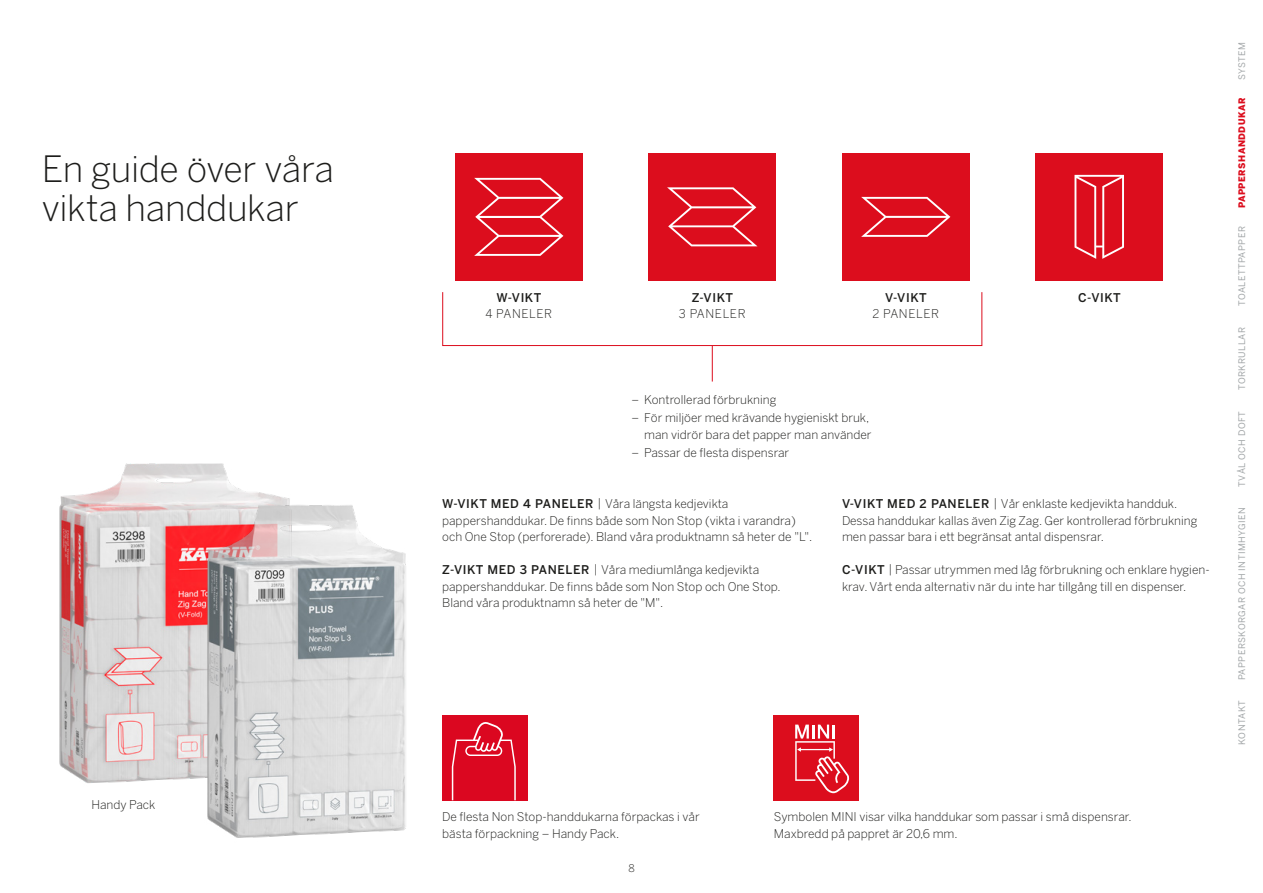
<style>
.page{position:relative;width:1263px;height:893px;background:#fff}
.page>*{position:absolute;margin:0;border:0;box-sizing:border-box;transform-origin:0 0}
.t1{font:300 36px/39px "Benton Sans";letter-spacing:-.01em;color:#1d1d1b}
.t2{font:300 12px/16.5px "Benton Sans";color:#1d1d1b}
.t3{font:500 12px "Benton Sans";letter-spacing:.05em;color:#1d1d1b}
.t4{font:300 12px "Benton Sans";letter-spacing:.05em;color:#1d1d1b}
.t5{font:300 10.5px "Benton Sans";color:#1d1d1b}
.t6{font:9px "Benton Sans";letter-spacing:.05em;color:#a1a5a7}
.t7{font:900 9px "Benton Sans";letter-spacing:.05em;color:#dc0d1d}
.s1{font-weight:500}
</style>
<div class="page">
<div style="left:842px;top:153px;width:127px;height:128px;background:#dc0d1d"></div>
<svg style="left:861px;top:197px;width:89px;height:40px"></svg>
<div style="left:1035px;top:153px;width:128px;height:128px;background:#dc0d1d"></div>
<svg style="left:1074px;top:175px;width:50px;height:84px"></svg>
<div style="left:648px;top:153px;width:128px;height:128px;background:#dc0d1d"></div>
<svg style="left:667px;top:187px;width:90px;height:59px"></svg>
<div style="left:455px;top:153px;width:128px;height:128px;background:#dc0d1d"></div>
<svg style="left:474px;top:178px;width:89px;height:78px"></svg>
<div style="left:442px;top:715px;width:85px;height:85px;background:#db0720"></div>
<svg style="left:452px;top:722px;width:64px;height:78px"></svg>
<div style="left:774px;top:715px;width:85px;height:85px;background:#dc0d1d"></div>
<svg style="left:795px;top:725px;width:55px;height:68px"></svg>
<img style="left:59px;top:463px;width:217px;height:320px">
<img style="left:170px;top:496px;width:236px;height:342px">
<div style="left:442px;top:292px;width:540px;height:54px;border:1px solid #dc0d1d"></div>
<hr style="left:712px;top:346px;width:1px;height:36px;background:#dc0d1d">
<h1 class="t1" style="left:42px;top:149px;width:294px">En guide över våra vikta handdukar</h1>
<p class="t2" style="left:91px;top:796px;width:66px">Handy Pack</p>
<p class="t3" style="left:497px;top:290px;width:46px">W-VIKT</p>
<p class="t4" style="left:485px;top:307px;width:68px">4 PANELER</p>
<p class="t3" style="left:692px;top:290px;width:43px">Z-VIKT</p>
<p class="t4" style="left:679px;top:307px;width:68px">3 PANELER</p>
<p class="t3" style="left:885px;top:290px;width:43px">V-VIKT</p>
<p class="t4" style="left:872px;top:307px;width:68px">2 PANELER</p>
<p class="t2" style="left:631px;top:391px;width:146px">– Kontrollerad förbrukning</p>
<p class="t2" style="left:631px;top:410px;width:242px;text-align:right">– För miljöer med krävande hygieniskt bruk, man vidrör bara det papper man använder</p>
<p class="t2" style="left:631px;top:445px;width:159px">– Passar de flesta dispensrar</p>
<p class="t3" style="left:1078px;top:290px;width:44px">C-VIKT</p>
<p class="t2" style="left:442px;top:495px;width:372px"><span class="s1">W-VIKT MED 4 PANELER</span> | Våra längsta kedjevikta pappershanddukar. De finns både som Non Stop (vikta i varandra) och One Stop (perforerade). Bland våra produktnamn så heter de "L".</p>
<p class="t2" style="left:442px;top:561px;width:340px"><span class="s1">Z-VIKT MED 3 PANELER</span> | Våra mediumlånga kedjevikta pappershanddukar. De finns både som Non Stop och One Stop.<br>Bland våra produktnamn så heter de "M".</p>
<p class="t2" style="left:842px;top:495px;width:357px"><span class="s1">V-VIKT MED 2 PANELER</span> | Vår enklaste kedjevikta handduk.<br>Dessa handdukar kallas även Zig Zag. Ger kontrollerad förbrukning men passar bara i ett begränsat antal dispensrar.</p>
<p class="t2" style="left:842px;top:561px;width:369px"><span class="s1">C-VIKT</span> | Passar utrymmen med låg förbrukning och enklare hygien&shy;krav. Vårt enda alternativ när du inte har tillgång till en dispenser.</p>
<p class="t2" style="left:442px;top:808px;width:259px">De flesta Non Stop-handdukarna förpackas i vår bästa förpackning – Handy Pack.</p>
<p class="t2" style="left:774px;top:808px;width:359px">Symbolen MINI visar vilka handdukar som passar i små dispensrar.<br>Maxbredd på pappret är 20,6 mm.</p>
<p class="t5" style="left:628px;top:862px;width:8px">8</p>
<p class="t6" style="left:1237px;top:80px;width:39px;rotate:-90deg">SYSTEM</p>
<p class="t7" style="left:1236px;top:208px;width:112px;rotate:-90deg">PAPPERSHANDDUKAR</p>
<p class="t6" style="left:1237px;top:306px;width:81px;rotate:-90deg">TOALETTPAPPER</p>
<p class="t6" style="left:1237px;top:390px;width:65px;rotate:-90deg">TORKRULLAR</p>
<p class="t6" style="left:1237px;top:487px;width:77px;rotate:-90deg">TVÅL OCH DOFT</p>
<p class="t6" style="left:1237px;top:680px;width:174px;rotate:-90deg">PAPPERSKORGAR OCH INTIMHYGIEN</p>
<p class="t6" style="left:1237px;top:745px;width:46px;rotate:-90deg">KONTAKT</p>
</div>
